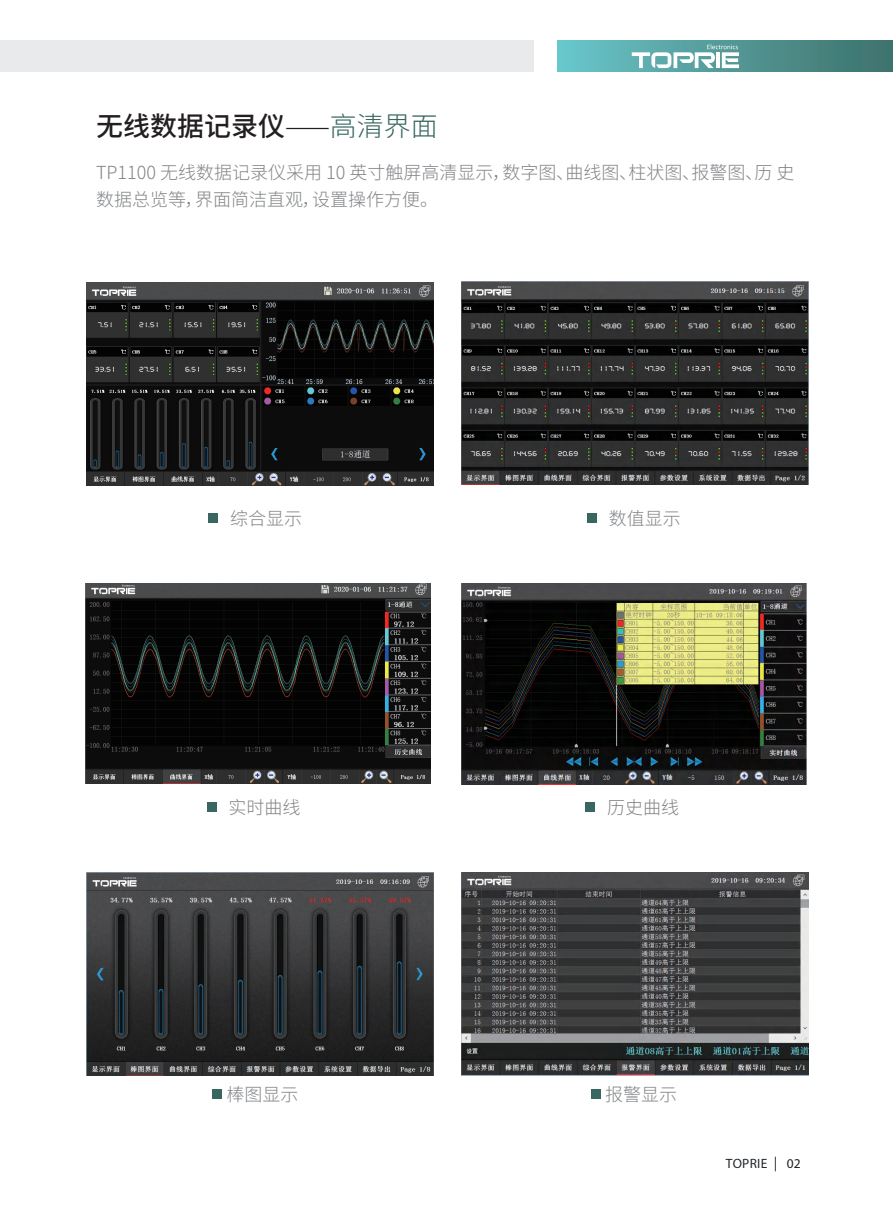
<style>
.page{position:relative;width:893px;height:1212px;background:#fff}
.page>*{position:absolute;margin:0;border:0;box-sizing:border-box;transform-origin:0 0}
.t1{font:500 27px "Source Han Sans CN";color:#231f20}
.t2{font:300 18px/27px "Source Han Sans CN";color:#818386}
.t3{font:13.5px "Myriad Pro";letter-spacing:.02em;color:#22272b}
.t4{font:13.5px "Myriad Pro";color:#231f20}
.s1{font-weight:300}
.s2{font-family:"Source Han Sans SC";font-weight:300;color:#386660}
</style>
<div class="page">
<div style="left:0;top:41px;width:533px;height:31px;background:#e9eaeb"></div>
<div style="left:557px;top:41px;width:336px;height:31px;background:linear-gradient(to right,#69c6ca,#3e706a)"></div>
<svg style="left:567px;top:44px;width:219px;height:25px;background:#77b7b7"></svg>
<svg style="left:775px;top:1157px;width:1px;height:14px"></svg>
<img style="left:87px;top:283px;width:347px;height:203px">
<div style="left:208px;top:513px;width:10px;height:10px;background:#386660"></div>
<img style="left:461px;top:281px;width:347px;height:203px">
<div style="left:587px;top:513px;width:10px;height:10px;background:#386660"></div>
<img style="left:85px;top:584px;width:345px;height:199px">
<div style="left:207px;top:802px;width:9px;height:10px;background:#386660"></div>
<div style="left:586px;top:802px;width:9px;height:10px;background:#386660"></div>
<img style="left:461px;top:584px;width:345px;height:201px">
<img style="left:87px;top:873px;width:347px;height:203px">
<div style="left:212px;top:1089px;width:10px;height:10px;background:#386660"></div>
<div style="left:591px;top:1089px;width:10px;height:10px;background:#386660"></div>
<img style="left:461px;top:873px;width:347px;height:203px">
<h1 class="t1" style="left:96px;top:111px;width:343px">无线数据记录仪<span class="s1">⸺</span><span class="s2">高清界面</span></h1>
<p class="t2" style="left:96px;top:159px;width:700px">TP1100 无线数据记录仪采用 10 英寸触屏高清显示，数字图、曲线图、柱状图、报警图、历 史数据总览等，界面简洁直观，设置操作方便。</p>
<p class="t2" style="left:230px;top:505px;width:73px">综合显示</p>
<p class="t2" style="left:609px;top:505px;width:73px">数值显示</p>
<p class="t2" style="left:228px;top:794px;width:73px">实时曲线</p>
<p class="t2" style="left:607px;top:794px;width:73px">历史曲线</p>
<p class="t2" style="left:226px;top:1081px;width:73px">棒图显示</p>
<p class="t2" style="left:605px;top:1081px;width:73px">报警显示</p>
<p class="t3" style="left:726px;top:1155px;width:43px">TOPRIE</p>
<p class="t4" style="left:787px;top:1155px;width:15px">02</p>
</div>
